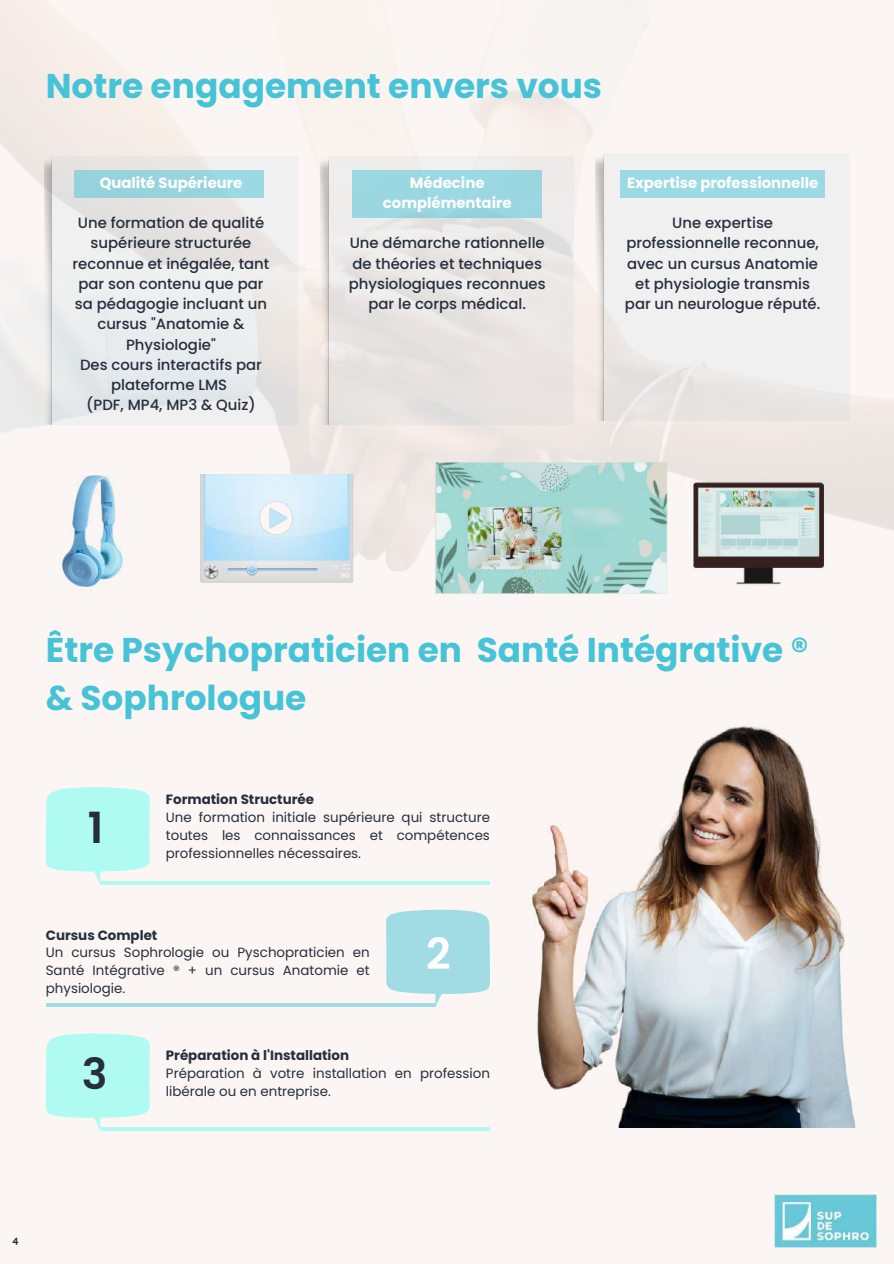
<style>
.page{position:relative;width:894px;height:1264px;background:#fff}
.page>*{position:absolute;margin:0;border:0;box-sizing:border-box;transform-origin:0 0}
.t1{font:600 42.9px "Poppins";color:#262e3d}
.t2{font:600 42.9px "Poppins";color:#fff}
.t3{font:700 34.35px/47.2px "Poppins";color:#47c3d8}
.t4{font:500 14.85px/20.2px "Poppins";color:#262e3d;text-align:center}
.t5{font:700 14.85px/20.2px "Poppins";color:#fff;text-align:center}
.t6{font:13.35px/17.9px "Poppins";color:#262e3d;text-align:justify}
.t7{font:700 13.35px "Poppins";color:#262e3d}
.t8{font:700 10.65px "Quicksand";color:#262e3d}
</style>
<div class="page">
<div style="left:0;top:0;width:893px;height:1263px;background:#fbf6f3"></div>
<img style="left:0;top:0;width:893px;height:571px">
<div style="left:74px;top:170px;width:189px;height:27px;background:#98d4dd"></div>
<div style="left:352px;top:170px;width:189px;height:48px;background:#9ad7e1"></div>
<div style="left:620px;top:170px;width:204px;height:27px;background:#9bd9e4"></div>
<img style="left:274px;top:726px;width:582px;height:401px">
<img style="left:774px;top:1194px;width:102px;height:53px">
<svg style="left:46px;top:787px;width:104px;height:98px;background:#baf9f1"></svg>
<hr style="left:100px;top:881px;width:390px;height:3px;background:#63ffef">
<svg style="left:385px;top:908px;width:105px;height:99px"></svg>
<hr style="left:46px;top:1003px;width:389px;height:3px;background:#47c3d8">
<svg style="left:46px;top:1033px;width:104px;height:98px;background:#baf9f1"></svg>
<hr style="left:100px;top:1127px;width:390px;height:3px;background:#63ffef">
<img style="left:52px;top:469px;width:96px;height:122px">
<img style="left:195px;top:474px;width:161px;height:109px">
<img style="left:418px;top:456px;width:431px;height:138px">
<h2 class="t3" style="left:46px;top:62px;width:557px">Notre engagement envers vous</h2>
<p class="t5" style="left:100px;top:172px;width:144px">Qualité Supérieure</p>
<p class="t4" style="left:73px;top:213px;width:198px">Une formation de qualité supérieure structurée reconnue et inégalée, tant par son contenu que par sa pédagogie incluant un cursus "Anatomie &amp;<br>Physiologie"<br>Des cours interactifs par plateforme LMS<br>(PDF, MP4, MP3 &amp; Quiz)</p>
<p class="t5" style="left:383px;top:172px;width:130px">Médecine complémentaire</p>
<p class="t4" style="left:348px;top:233px;width:198px">Une démarche rationnelle de théories et techniques physiologiques reconnues par le corps médical.</p>
<p class="t5" style="left:627px;top:172px;width:193px">Expertise professionnelle</p>
<p class="t4" style="left:624px;top:213px;width:197px">Une expertise professionnelle reconnue, avec un cursus Anatomie et physiologie transmis par un neurologue réputé.</p>
<h2 class="t3" style="left:46px;top:626px;width:763px">Être Psychopraticien en Santé Intégrative ® &amp; Sophrologue</h2>
<h1 class="t1" style="left:88px;top:798px;width:17px">1</h1>
<p class="t7" style="left:166px;top:790px;width:150px">Formation Structurée</p>
<p class="t6" style="left:166px;top:808px;width:325px">Une formation initiale supérieure qui structure toutes les connaissances et compétences professionnelles nécessaires.</p>
<p class="t7" style="left:46px;top:925px;width:113px">Cursus Complet</p>
<p class="t6" style="left:46px;top:943px;width:325px">Un cursus Sophrologie ou Pyschopraticien en Santé Intégrative ® + un cursus Anatomie et physiologie.</p>
<h1 class="t2" style="left:426px;top:923px;width:26px">2</h1>
<h1 class="t1" style="left:82px;top:1044px;width:27px">3</h1>
<p class="t7" style="left:166px;top:1045px;width:185px">Préparation à l'Installation</p>
<p class="t6" style="left:166px;top:1064px;width:325px">Préparation à votre installation en profession libérale ou en entreprise.</p>
<p class="t8" style="left:12px;top:1234px;width:8px">4</p>
</div>
